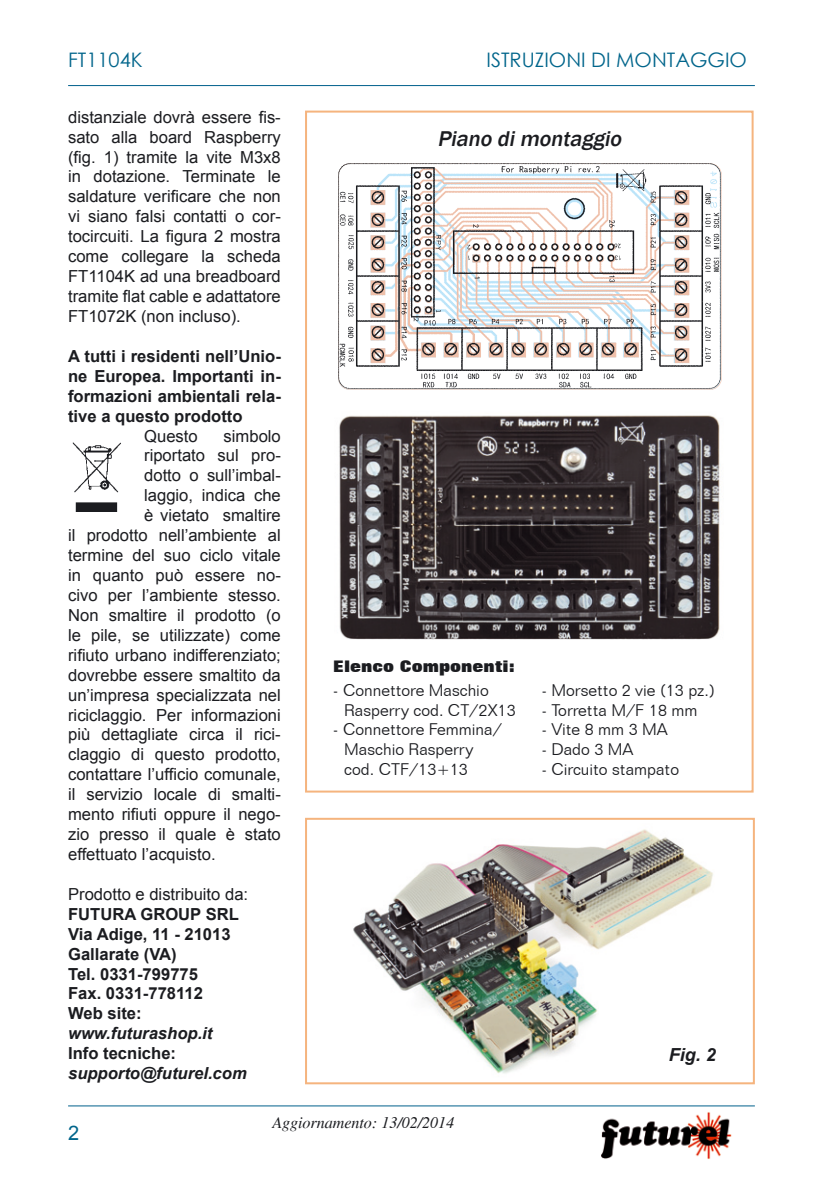
<style>
.page{position:relative;width:823px;height:1191px;background:#fff}
.page>*{position:absolute;margin:0;border:0;box-sizing:border-box;transform-origin:0 0}
.t1{font:italic 500 22px "Franklin Gothic";color:#1b1c20}
.t2{font:20px "Century Gothic";color:#00658b}
.t3{font:20px "Arial";color:#00658b}
.t4{font:italic 700 18px "Arial";color:#1b1c20}
.t5{font:16.6px/20px "Arial";color:#1b1c20;text-align:justify}
.t6{font:700 16.6px/20px "Arial";color:#1b1c20;text-align:justify}
.t7{font:italic 700 16.6px "Arial";color:#1b1c20}
.t8{font:300 16.4px/19.6px "Folio BT";color:#1b1c20}
.t9{font:italic 16px "Times";color:#1b1c20}
.t10{font:800 16px "Folio BT";color:#1b1c20}
</style>
<div class="page">
<img style="left:601px;top:1112px;width:131px;height:47px">
<hr style="left:68px;top:1105px;width:686px;height:1px;background:#00608c">
<hr style="left:68px;top:85px;width:686px;height:1px;background:#00608c">
<img style="left:353px;top:829px;width:360px;height:245px">
<div style="left:305px;top:818px;width:449px;height:266px;border:2px solid #f5b47e"></div>
<img style="left:72px;top:442px;width:49px;height:70px">
<div style="left:305px;top:111px;width:448px;height:681px;border:2px solid #f5b47e"></div>
<img style="left:338px;top:163px;width:382px;height:226px">
<img style="left:339px;top:415px;width:381px;height:223px">
<div style="left:329px;top:409px;width:399px;height:233px;border:3px solid #fff"></div>
<p class="t2" style="left:68px;top:46px;width:76px">FT1104K</p>
<p class="t2" style="left:486px;top:46px;width:262px">ISTRUZIONI DI MONTAGGIO</p>
<p class="t5" style="left:68px;top:107px;width:214px">distanziale dovrà essere fis&shy;sato alla board Raspberry (fig. 1) tramite la vite M3x8 in dotazione. Terminate le saldature verificare che non vi siano falsi contatti o cor&shy;tocircuiti. La figura 2 mostra come collegare la scheda FT1104K ad una breadboard tramite flat cable e adattatore FT1072K (non incluso).</p>
<p class="t6" style="left:68px;top:346px;width:214px">A tutti i residenti nell’Unio&shy;ne Europea. Importanti in&shy;formazioni ambientali rela&shy;tive a questo prodotto</p>
<p class="t5" style="left:144px;top:426px;width:55px">Questo</p>
<p class="t5" style="left:223px;top:426px;width:59px">simbolo</p>
<p class="t5" style="left:144px;top:446px;width:138px">riportato sul pro-</p>
<p class="t5" style="left:144px;top:466px;width:138px">dotto o sull’imbal-</p>
<p class="t5" style="left:144px;top:485px;width:138px">laggio, indica che</p>
<p class="t5" style="left:144px;top:505px;width:138px">è vietato smaltire</p>
<p class="t5" style="left:68px;top:525px;width:214px">il prodotto nell’ambiente al</p>
<p class="t5" style="left:68px;top:545px;width:214px">termine del suo ciclo vitale</p>
<p class="t5" style="left:68px;top:565px;width:214px">in quanto può essere no-</p>
<p class="t5" style="left:68px;top:585px;width:214px">civo per l’ambiente stesso.</p>
<p class="t5" style="left:68px;top:605px;width:214px">Non smaltire il prodotto (o</p>
<p class="t5" style="left:68px;top:625px;width:214px">le pile, se utilizzate) come</p>
<p class="t5" style="left:68px;top:645px;width:214px">rifiuto urbano indifferenziato;</p>
<p class="t5" style="left:68px;top:665px;width:214px">dovrebbe essere smaltito da</p>
<p class="t5" style="left:68px;top:685px;width:214px">un’impresa specializzata nel</p>
<p class="t5" style="left:68px;top:705px;width:214px">riciclaggio. Per informazioni</p>
<p class="t5" style="left:68px;top:725px;width:214px">più dettagliate circa il rici-</p>
<p class="t5" style="left:68px;top:744px;width:214px">claggio di questo prodotto,</p>
<p class="t5" style="left:68px;top:764px;width:214px">contattare l’ufficio comunale,</p>
<p class="t5" style="left:68px;top:784px;width:214px">il servizio locale di smalti-</p>
<p class="t5" style="left:68px;top:804px;width:214px">mento rifiuti oppure il nego-</p>
<p class="t5" style="left:68px;top:824px;width:214px">zio presso il quale è stato</p>
<p class="t5" style="left:68px;top:844px;width:149px">effettuato l’acquisto.</p>
<p class="t5" style="left:68px;top:884px;width:181px">Prodotto e distribuito da:</p>
<p class="t6" style="left:68px;top:904px;width:172px;text-align:left">FUTURA GROUP SRL<br>Via Adige, 11 - 21013<br>Gallarate (VA)<br>Tel. 0331-799775<br>Fax. 0331-778112<br>Web site:</p>
<p class="t7" style="left:68px;top:1022px;width:146px">www.futurashop.it</p>
<p class="t6" style="left:68px;top:1044px;width:109px">Info tecniche:</p>
<p class="t7" style="left:68px;top:1062px;width:180px">supporto@futurel.com</p>
<p class="t9" style="left:272px;top:1113px;width:183px">Aggiornamento: 13/02/2014</p>
<h1 class="t1" style="left:437px;top:125px;width:190px">Piano dimontaggio</h1>
<p class="t10" style="left:333px;top:656px;width:183px">Elenco Componenti:</p>
<p class="t8" style="left:541px;top:680px;width:175px">- Morsetto 2 vie (13 pz.)</p>
<p class="t8" style="left:541px;top:700px;width:157px">- Torretta M/F 18 mm</p>
<p class="t8" style="left:541px;top:719px;width:128px">- Vite 8 mm 3 MA</p>
<p class="t8" style="left:541px;top:739px;width:94px">- Dado 3 MA</p>
<p class="t8" style="left:541px;top:759px;width:139px">- Circuito stampato</p>
<p class="t8" style="left:344px;top:680px;width:173px;text-indent:-11px">- Connettore Maschio<br>Rasperry cod. CT/2X13</p>
<p class="t8" style="left:344px;top:719px;width:159px;text-indent:-11px">- Connettore Femmina/<br>Maschio Rasperry cod. CTF/13+13</p>
<p class="t4" style="left:668px;top:1042px;width:49px">Fig. 2</p>
<p class="t3" style="left:68px;top:1119px;width:13px">2</p>
</div>
